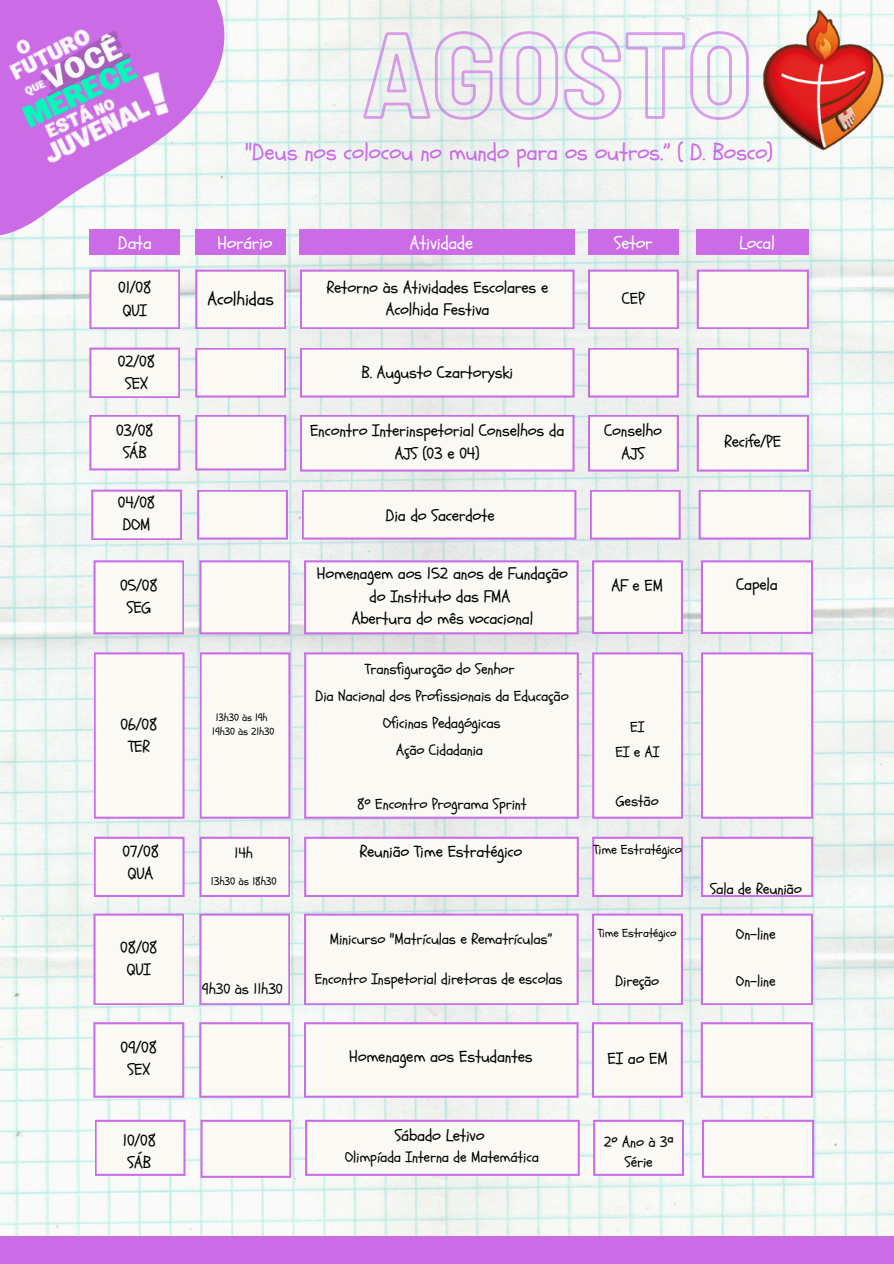
<style>
.page{position:relative;width:894px;height:1264px;background:#fff}
.page>*{position:absolute;margin:0;border:0;box-sizing:border-box;transform-origin:0 0}
.t1{font:23.25px "Schoolbell";letter-spacing:-.01em;color:#cb6ce6}
.t2{font:18px "Schoolbell";letter-spacing:-.01em;color:#fff}
.t3{font:18px "Schoolbell";letter-spacing:-.01em;color:#000}
.t4{font:16.5px/22.5px "Schoolbell";letter-spacing:-.01em;color:#000;text-align:center}
.t5{font:15.3px "Schoolbell";letter-spacing:-.01em;color:#000}
.t6{font:15px/20.2px "Schoolbell";letter-spacing:-.01em;color:#000;text-align:center}
.t7{font:14.85px "Schoolbell";color:#000}
.t8{font:13.5px "Schoolbell";letter-spacing:-.01em;color:#000}
.t9{font:12px "Schoolbell";letter-spacing:-.01em;color:#000}
.t10{font:11.1px "Schoolbell";letter-spacing:-.01em;color:#000}
.t11{font:10.5px "Schoolbell";letter-spacing:-.01em;color:#000}
</style>
<div class="page">
<img style="left:0;top:0;width:893px;height:1236px">
<svg style="left:362px;top:30px;width:378px;height:91px"></svg>
<svg style="left:0;top:0;width:269px;height:316px;fill:#f5f8f5"></svg>
<div style="left:0;top:1236px;width:893px;height:27px;background:#cb6ce6"></div>
<div style="left:89px;top:230px;width:91px;height:25px;background:#cb6ce6"></div>
<div style="left:195px;top:230px;width:91px;height:25px;background:#cb6ce6"></div>
<div style="left:587px;top:230px;width:91px;height:25px;background:#cb6ce6"></div>
<div style="left:299px;top:230px;width:275px;height:25px;background:#cb6ce6"></div>
<div style="left:696px;top:230px;width:112px;height:25px;background:#cb6ce6"></div>
<svg style="left:89px;top:269px;width:91px;height:60px"></svg>
<svg style="left:195px;top:269px;width:91px;height:60px"></svg>
<svg style="left:587px;top:269px;width:91px;height:60px"></svg>
<svg style="left:300px;top:269px;width:274px;height:60px"></svg>
<svg style="left:696px;top:269px;width:112px;height:60px"></svg>
<svg style="left:89px;top:347px;width:91px;height:51px"></svg>
<svg style="left:195px;top:347px;width:91px;height:50px"></svg>
<svg style="left:587px;top:347px;width:91px;height:50px"></svg>
<svg style="left:300px;top:347px;width:274px;height:50px"></svg>
<svg style="left:696px;top:347px;width:112px;height:50px"></svg>
<svg style="left:89px;top:414px;width:91px;height:56px"></svg>
<svg style="left:195px;top:414px;width:91px;height:56px"></svg>
<svg style="left:587px;top:414px;width:91px;height:57px"></svg>
<svg style="left:300px;top:414px;width:274px;height:57px"></svg>
<svg style="left:696px;top:414px;width:112px;height:57px"></svg>
<svg style="left:91px;top:489px;width:91px;height:51px"></svg>
<svg style="left:197px;top:489px;width:91px;height:50px"></svg>
<svg style="left:589px;top:489px;width:91px;height:50px"></svg>
<svg style="left:302px;top:489px;width:274px;height:50px"></svg>
<svg style="left:698px;top:489px;width:112px;height:50px"></svg>
<svg style="left:93px;top:560px;width:91px;height:74px"></svg>
<svg style="left:199px;top:560px;width:91px;height:74px"></svg>
<svg style="left:592px;top:560px;width:90px;height:74px"></svg>
<svg style="left:304px;top:560px;width:274px;height:74px"></svg>
<svg style="left:700px;top:560px;width:112px;height:74px"></svg>
<div style="left:94px;top:652px;width:90px;height:166px;background:#fbf9f3"></div>
<svg style="left:199px;top:652px;width:91px;height:166px"></svg>
<svg style="left:592px;top:652px;width:91px;height:166px"></svg>
<div style="left:304px;top:652px;width:274px;height:166px;background:#fbf9f3"></div>
<svg style="left:700px;top:652px;width:113px;height:166px"></svg>
<svg style="left:94px;top:836px;width:90px;height:61px"></svg>
<svg style="left:199px;top:836px;width:91px;height:61px"></svg>
<svg style="left:592px;top:836px;width:90px;height:61px"></svg>
<svg style="left:304px;top:836px;width:274px;height:61px"></svg>
<svg style="left:700px;top:836px;width:112px;height:61px"></svg>
<svg style="left:93px;top:913px;width:91px;height:92px"></svg>
<svg style="left:199px;top:913px;width:91px;height:92px"></svg>
<svg style="left:592px;top:913px;width:90px;height:92px"></svg>
<svg style="left:304px;top:913px;width:274px;height:92px"></svg>
<svg style="left:700px;top:913px;width:112px;height:92px"></svg>
<svg style="left:93px;top:1022px;width:91px;height:75px"></svg>
<svg style="left:199px;top:1022px;width:91px;height:75px"></svg>
<svg style="left:591px;top:1022px;width:91px;height:75px"></svg>
<svg style="left:304px;top:1022px;width:274px;height:75px"></svg>
<svg style="left:700px;top:1022px;width:112px;height:75px"></svg>
<img style="left:0;top:0;width:175px;height:166px">
<img style="left:740px;top:0;width:153px;height:163px">
<svg style="left:95px;top:1119px;width:90px;height:56px"></svg>
<svg style="left:200px;top:1119px;width:91px;height:58px"></svg>
<svg style="left:593px;top:1119px;width:91px;height:56px"></svg>
<svg style="left:305px;top:1119px;width:274px;height:56px"></svg>
<svg style="left:701px;top:1119px;width:112px;height:58px"></svg>
<p class="t1" style="left:245px;top:137px;width:529px">"Deus nos colocou no mundo para os outros.” ( D. Bosco)</p>
<p class="t2" style="left:118px;top:231px;width:35px">Data</p>
<h6 class="t2" style="left:217px;top:231px;width:57px">Horário</h6>
<h6 class="t2" style="left:410px;top:231px;width:64px">Atividade</h6>
<h6 class="t2" style="left:614px;top:231px;width:40px">Setor</h6>
<h6 class="t2" style="left:739px;top:231px;width:37px">Local</h6>
<p class="t4" style="left:118px;top:277px;width:35px;text-align:left">01/08<br>QUI</p>
<h2 class="t3" style="left:207px;top:287px;width:68px">Acolhidas</h2>
<h4 class="t4" style="left:118px;top:350px;width:39px">02/08<br>SEX</h4>
<h4 class="t4" style="left:327px;top:276px;width:223px">Retorno às Atividades Escolares e<br>Acolhida Festiva</h4>
<h1 class="t4" style="left:621px;top:287px;width:24px">CEP</h1>
<h4 class="t4" style="left:361px;top:361px;width:153px">B. Augusto Czartoryski</h4>
<p class="t4" style="left:116px;top:419px;width:39px">03/08<br>SÁB</p>
<h4 class="t4" style="left:724px;top:430px;width:58px">Recife/PE</h4>
<h3 class="t4" style="left:310px;top:420px;width:256px">Encontro Interinspetorial Conselhos da<br>AJS (03 e 04)</h3>
<p class="t4" style="left:604px;top:420px;width:59px">Conselho<br>AJS</p>
<h3 class="t3" style="left:740px;top:424px;width:26px">---</h3>
<h4 class="t3" style="left:744px;top:426px;width:26px">---</h4>
<p class="t4" style="left:118px;top:491px;width:39px;text-align:left">04/08<br>DOM</p>
<p class="t4" style="left:385px;top:504px;width:111px">Dia do Sacerdote</p>
<h4 class="t4" style="left:317px;top:563px;width:252px">Homenagem aos 152 anos de Fundação do Instituto das FMA<br>Abertura do mês vocacional</h4>
<p class="t4" style="left:120px;top:574px;width:39px">05/08</p>
<h4 class="t4" style="left:736px;top:573px;width:43px">Capela</h4>
<p class="t4" style="left:127px;top:597px;width:26px">SEG</p>
<h6 class="t4" style="left:611px;top:574px;width:53px">AF e EM</h6>
<h3 class="t3" style="left:744px;top:570px;width:26px">---</h3>
<h4 class="t3" style="left:748px;top:572px;width:26px">---</h4>
<h3 class="t4" style="left:120px;top:713px;width:39px">06/08<br>TER</h3>
<h6 class="t11" style="left:216px;top:710px;width:53px">13h30 às 19h</h6>
<p class="t11" style="left:212px;top:724px;width:63px">19h30 às 21h30</p>
<h6 class="t6" style="left:365px;top:659px;width:151px">Transfiguração do Senhor</h6>
<h5 class="t6" style="left:315px;top:686px;width:255px">Dia Nacional dos Profissionais da Educação</h5>
<h6 class="t6" style="left:383px;top:713px;width:119px">Oficinas Pedagógicas</h6>
<h6 class="t6" style="left:396px;top:740px;width:88px">Ação Cidadania</h6>
<p class="t6" style="left:357px;top:794px;width:171px">8º Encontro Programa Sprint</p>
<h3 class="t4" style="left:122px;top:840px;width:38px">07/08</h3>
<p class="t4" style="left:359px;top:840px;width:164px">Reunião Time Estratégico</p>
<h3 class="t4" style="left:128px;top:863px;width:27px">QUA</h3>
<h4 class="t7" style="left:234px;top:843px;width:20px">14h</h4>
<p class="t10" style="left:211px;top:873px;width:67px">13h30 às 18h30</p>
<h6 class="t4" style="left:120px;top:936px;width:39px">08/08<br>QUI</h6>
<h4 class="t4" style="left:120px;top:1036px;width:38px">09/08<br>SEX</h4>
<h3 class="t6" style="left:202px;top:979px;width:82px">9h30 às 11h30</h3>
<p class="t6" style="left:329px;top:928px;width:224px">Minicurso "Matrículas e Rematrículas”</p>
<p class="t6" style="left:315px;top:969px;width:249px">Encontro Inspetorial diretoras de escolas</p>
<p class="t4" style="left:349px;top:1045px;width:185px">Homenagem aos Estudantes</p>
<p class="t6" style="left:630px;top:717px;width:16px">EI</p>
<h3 class="t6" style="left:615px;top:742px;width:45px">EI e AI</h3>
<h4 class="t6" style="left:615px;top:790px;width:44px">Gestão</h4>
<h6 class="t8" style="left:593px;top:841px;width:90px">Time Estratégico</h6>
<h6 class="t9" style="left:597px;top:925px;width:80px">Time Estratégico</h6>
<h6 class="t6" style="left:614px;top:971px;width:46px">Direção</h6>
<h6 class="t4" style="left:607px;top:1048px;width:62px">EI ao EM</h6>
<h4 class="t4" style="left:394px;top:1124px;width:91px">Sábado Letivo</h4>
<h4 class="t6" style="left:345px;top:1147px;width:195px">Olimpíada Interna de Matemática</h4>
<h3 class="t4" style="left:123px;top:1129px;width:35px;text-align:left">10/08<br>SÁB</h3>
<h6 class="t6" style="left:603px;top:1131px;width:71px">2º Ano à 3ª<br>Série</h6>
<p class="t5" style="left:709px;top:879px;width:93px">Sala de Reunião</p>
<p class="t6" style="left:736px;top:923px;width:41px">On-line</p>
<h6 class="t6" style="left:736px;top:971px;width:41px">On-line</h6>
<h4 class="t3" style="left:744px;top:923px;width:26px">---</h4>
</div>
